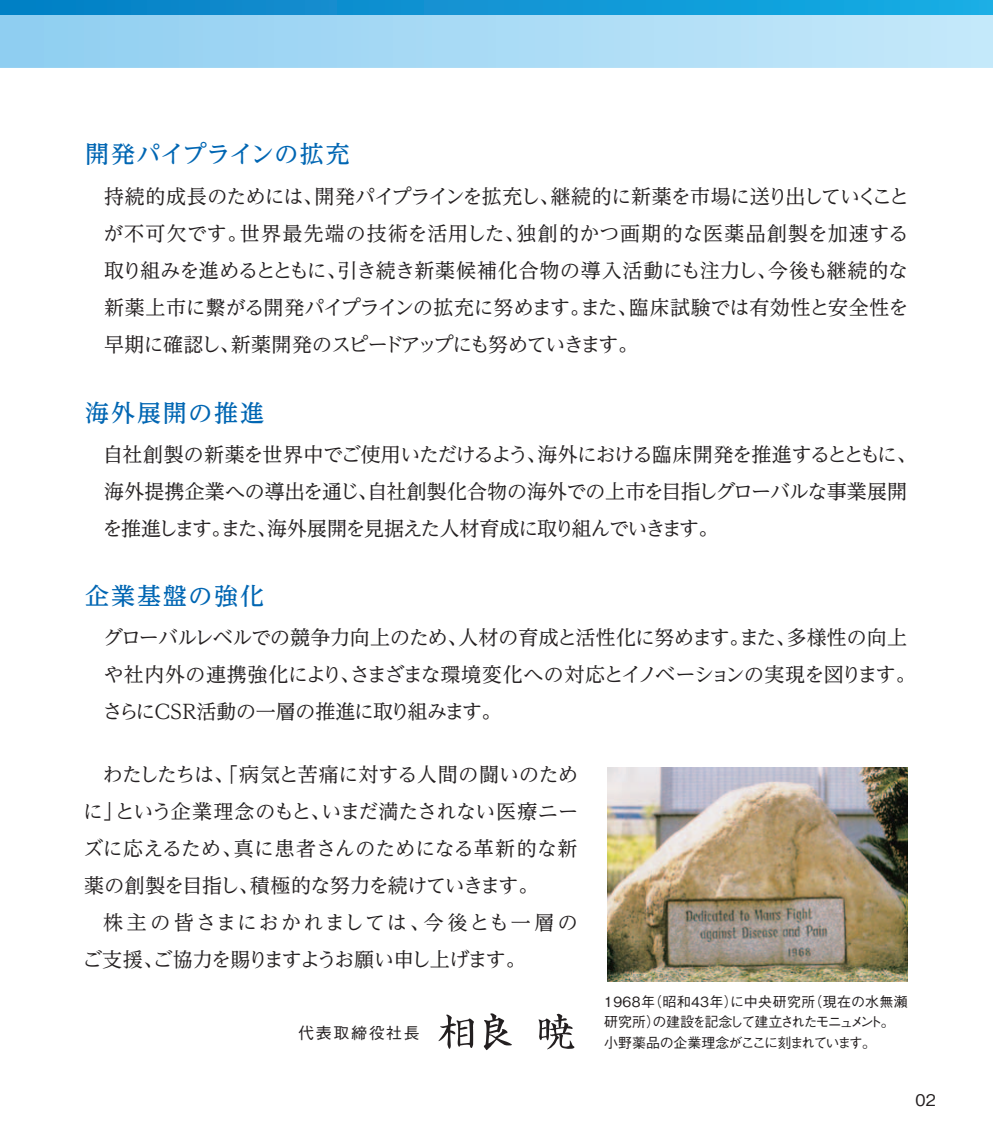
<style>
.page{position:relative;width:993px;height:1134px;background:#fff}
.page>*{position:absolute;margin:0;border:0;box-sizing:border-box;transform-origin:0 0}
.t1{font:24px "UD Reimin Pro Medium 90 pv RKSJ H";letter-spacing:.065em;color:#0166b3}
.t2{font:24px "UD Reimin Pro Medium 90 pv RKSJ H";color:#0166b3}
.t3{font:20px/37px "UD Reimin Pro Regular 90 pv RKSJ H";letter-spacing:-.03em;color:#231f20;text-align:justify}
.t4{font:20px/37px "UD Reimin Pro Regular 90 pv RKSJ H";letter-spacing:-.005em;color:#231f20}
.t5{font:16px "Gothic BBB Pro Medium 90 pv RKSJ H";letter-spacing:.1em;color:#231f20}
.t6{font:14px/20.8px "Gothic BBB Pro Medium 90 pv RKSJ H";letter-spacing:-.025em;color:#231f20}
</style>
<div class="page">
<svg style="left:0;top:14px;width:992px;height:54px;background:#a7d9f4"></svg>
<svg style="left:0;top:0;width:992px;height:14px;background:#0f95d3"></svg>
<img style="left:607px;top:767px;width:300px;height:215px">
<svg style="left:438px;top:1014px;width:36px;height:35px"></svg>
<svg style="left:483px;top:1013px;width:29px;height:37px"></svg>
<svg style="left:538px;top:1014px;width:36px;height:35px"></svg>
<p class="t2" style="left:85px;top:145px;width:266px">開発パイプラインの拡充</p>
<p class="t3" style="left:104px;top:181px;width:806px">持続的成長のためには、開発パイプラインを拡充し、継続的に新薬を市場に送り出していくことが不可欠です。世界最先端の技術を活用した、独創的かつ画期的な医薬品創製を加速する取り組みを進めるとともに、引き続き新薬候補化合物の導入活動にも注力し、今後も継続的な新薬上市に繋がる開発パイプラインの拡充に努めます。また、臨床試験では有効性と安全性を早期に確認し、新薬開発のスピードアップにも努めていきます。</p>
<p class="t1" style="left:85px;top:404px;width:180px">海外展開の推進</p>
<p class="t3" style="left:102px;top:439px;width:815px;text-align:left">自社創製の新薬を世界中でご使用いただけるよう、海外における臨床開発を推進するとともに、海外提携企業への導出を通じ、自社創製化合物の海外での上市を目指しグローバルな事業展開を推進します。また、海外展開を見据えた人材育成に取り組んでいきます。</p>
<p class="t1" style="left:85px;top:587px;width:180px">企業基盤の強化</p>
<p class="t3" style="left:102px;top:622px;width:814px;text-align:left">グローバルレベルでの競争力向上のため、人材の育成と活性化に努めます。また、多様性の向上や社内外の連携強化により、さまざまな環境変化への対応とイノベーションの実現を図ります。さらにＣＳＲ活動の一層の推進に取り組みます。</p>
<p class="t3" style="left:83px;top:759px;width:496px;text-indent:20px">わたしたちは、「病気と苦痛に対する人間の闘いのために」という企業理念のもと、いまだ満たされない医療ニーズに応えるため、真に患者さんのためになる革新的な新薬の創製を目指し、積極的な努力を続けていきます。</p>
<p class="t4" style="left:82px;top:907px;width:497px;text-indent:21px">株主の皆さまにおかれましては、今後とも一層のご支援、ご協力を賜りますようお願い申し上げます。</p>
<p class="t5" style="left:298px;top:1027px;width:123px">代表取締役社長</p>
<p class="t6" style="left:604px;top:993px;width:305px">1968年（昭和43年）に中央研究所（現在の水無瀬研究所）の建設を記念して建立されたモニュメント。小野薬品の企業理念がここに刻まれています。</p>
<p class="t5" style="left:915px;top:1094px;width:22px">02</p>
</div>
